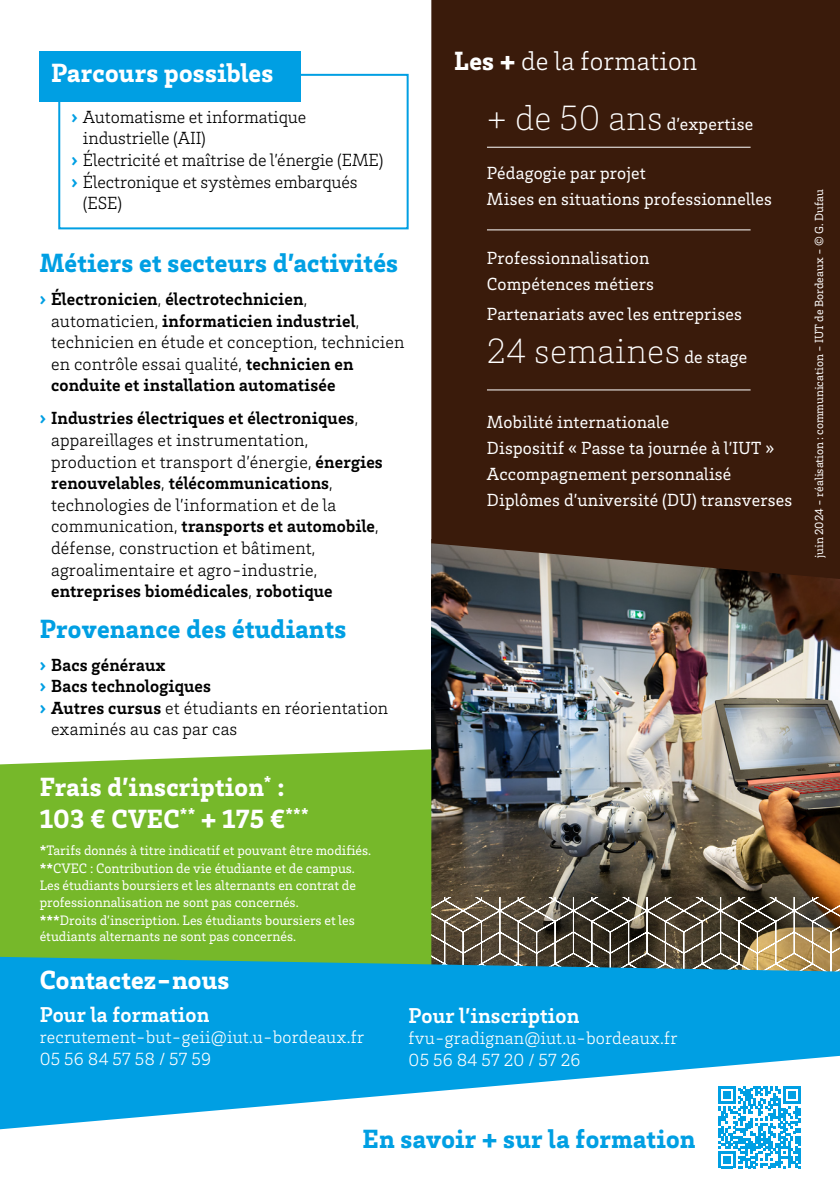
<style>
.page{position:relative;width:840px;height:1191px;background:#fff}
.page>*{position:absolute;margin:0;border:0;box-sizing:border-box;transform-origin:0 0}
.t1{font:200 36px "Brix Slab";letter-spacing:.01em;color:#fff}
.t2{font:900 27px "Brix Slab";letter-spacing:.01em;color:#009fe3}
.t3{font:900 27px/31.4px "Brix Slab";letter-spacing:.01em;color:#fff}
.t4{font:300 27px "Brix Slab";letter-spacing:.01em;color:#fff}
.t5{font:700 22px "Brix Slab";letter-spacing:.01em;color:#fff}
.t6{font:300 18px/21.6px "Brix Slab";letter-spacing:.01em;color:#000}
.t7{font:18px/26px "Brix Slab";letter-spacing:.01em;color:#fff}
.t8{font:700 18px/21.6px "Brix Slab";letter-spacing:.01em;color:#000}
.t9{font:300 18px/21.6px "Brix Slab";letter-spacing:.01em;color:#fff}
.t10{font:14px/17.2px "Brix Slab";color:#fff}
.t11{font:12px "Brix Slab";color:#fff}
.s1{font-weight:900;color:#009fe3}
.s2{font-weight:300}
.s3{font-weight:700}
.s4{font-weight:900}
.s5{font-weight:200;font-size:36px}
.s6{font-weight:400;font-size:18px}
</style>
<div class="page">
<img style="left:431px;top:579px;width:408px;height:318px">
<div style="left:431px;top:0;width:408px;height:579px;background:#3a1b0b"></div>
<svg style="left:431px;top:897px;width:408px;height:60px;background:#6a604d"></svg>
<div style="left:0;top:749px;width:431px;height:208px;background:#76b82a"></div>
<svg style="left:0;top:957px;width:839px;height:98px;background:#099cd7"></svg>
<svg style="left:0;top:1055px;width:839px;height:114px"></svg>
<svg style="left:717px;top:1086px;width:83px;height:82px"></svg>
<hr style="left:486px;top:147px;width:264px;height:1px;background:#fff">
<hr style="left:486px;top:229px;width:264px;height:1px;background:#fff">
<hr style="left:486px;top:389px;width:264px;height:1px;background:#fff">
<div style="left:58px;top:74px;width:350px;height:155px;border:2px solid #009fe3"></div>
<div style="left:40px;top:51px;width:260px;height:50px;background:#009fe3"></div>
<h2 class="t3" style="left:51px;top:56px;width:224px">Parcours possibles</h2>
<p class="t6" style="left:72px;top:105px;width:236px"><span class="s1">›</span> Automatisme et informatique</p>
<p class="t6" style="left:83px;top:127px;width:124px">industrielle (AII)</p>
<p class="t6" style="left:72px;top:148px;width:313px"><span class="s1">›</span> Électricité et maîtrise de l’énergie (EME)</p>
<p class="t6" style="left:72px;top:170px;width:287px"><span class="s1">›</span> Électronique et systèmes embarqués</p>
<p class="t6" style="left:83px;top:192px;width:41px">(ESE)</p>
<h2 class="t2" style="left:40px;top:245px;width:359px">Métiers et secteurs d’activités</h2>
<p class="t8" style="left:51px;top:287px;width:355px;text-indent:-11px"><span class="s1">›</span> Électronicien<span class="s2">,</span> électrotechnicien<span class="s2">, automaticien,</span> informaticien industriel<span class="s2">, technicien en étude et conception, technicien en contrôle essai qualité,</span> technicien en conduite et installation automatisée</p>
<p class="t6" style="left:51px;top:407px;width:333px;text-indent:-11px"><span class="s1">›</span> <span class="s3">Industries électriques et électroniques</span>, appareillages et instrumentation, production et transport d’énergie, <span class="s3">énergies renouvelables</span>, <span class="s3">télécommunications</span>, technologies de l’information et de la communication, <span class="s3">transports et automobile</span>, défense, construction et bâtiment, agroalimentaire et agro-industrie, <span class="s3">entreprises biomédicales</span>, <span class="s3">robotique</span></p>
<h2 class="t2" style="left:40px;top:610px;width:308px">Provenance des étudiants</h2>
<p class="t8" style="left:40px;top:653px;width:127px"><span class="s1">›</span> Bacs généraux</p>
<p class="t8" style="left:40px;top:674px;width:173px"><span class="s1">›</span> Bacs technologiques</p>
<p class="t6" style="left:40px;top:696px;width:350px"><span class="s1">›</span> <span class="s3">Autres cursus</span> et étudiants en réorientation</p>
<p class="t6" style="left:51px;top:718px;width:188px">examinés au cas par cas</p>
<h2 class="t3" style="left:40px;top:770px;width:270px">Frais d’inscription<sup>*</sup> :<br>103 € CVEC<sup>**</sup> + 175 €<sup>***</sup></h2>
<p class="t10" style="left:40px;top:841px;width:333px"><span class="s3">*</span>Tarifs donnés à titre indicatif et pouvant être modifiés. <span class="s3">**</span>CVEC : Contribution de vie étudiante et de campus.<br>Les étudiants boursiers et les alternants en contrat de professionnalisation ne sont pas concernés.<br><span class="s3">***</span>Droits d’inscription. Les étudiants boursiers et les étudiants alternants ne sont pas concernés.</p>
<h2 class="t3" style="left:40px;top:963px;width:191px">Contactez-nous</h2>
<h2 class="t4" style="left:454px;top:44px;width:244px"><span class="s4">Les +</span> de la formation</h2>
<p class="t7" style="left:486px;top:110px;width:267px"><span class="s5">+ de 50 ans</span> d’expertise</p>
<p class="t7" style="left:486px;top:159px;width:286px">Pédagogie par projet<br>Mises en situations professionnelles</p>
<p class="t7" style="left:486px;top:244px;width:168px">Professionnalisation<br>Compétences métiers</p>
<p class="t7" style="left:486px;top:300px;width:256px">Partenariats avec les entreprises</p>
<h1 class="t1" style="left:486px;top:328px;width:262px">24 semaines <span class="s6">de stage</span></h1>
<p class="t7" style="left:486px;top:408px;width:306px">Mobilité internationale<br>Dispositif « Passe ta journée à l’IUT » Accompagnement personnalisé Diplômes d’université (DU) transverses</p>
<p class="t5" style="left:40px;top:1000px;width:171px">Pour la formation</p>
<p class="t9" style="left:40px;top:1025px;width:326px">recrutement-but-geii@iut.u-bordeaux.fr<br>05 56 84 57 58 / 57 59</p>
<p class="t5" style="left:408px;top:1000px;width:172px">Pour l’inscription</p>
<p class="t9" style="left:408px;top:1026px;width:270px">fvu-gradignan@iut.u-bordeaux.fr<br>05 56 84 57 20 / 57 26</p>
<p class="t11" style="left:810px;top:558px;width:370px;rotate:-90deg">juin 2024 - réalisation: communication - IUT de Bordeaux - © G. Dufau</p>
<h2 class="t2" style="left:362px;top:1121px;width:334px">En savoir + sur la formation</h2>
</div>
